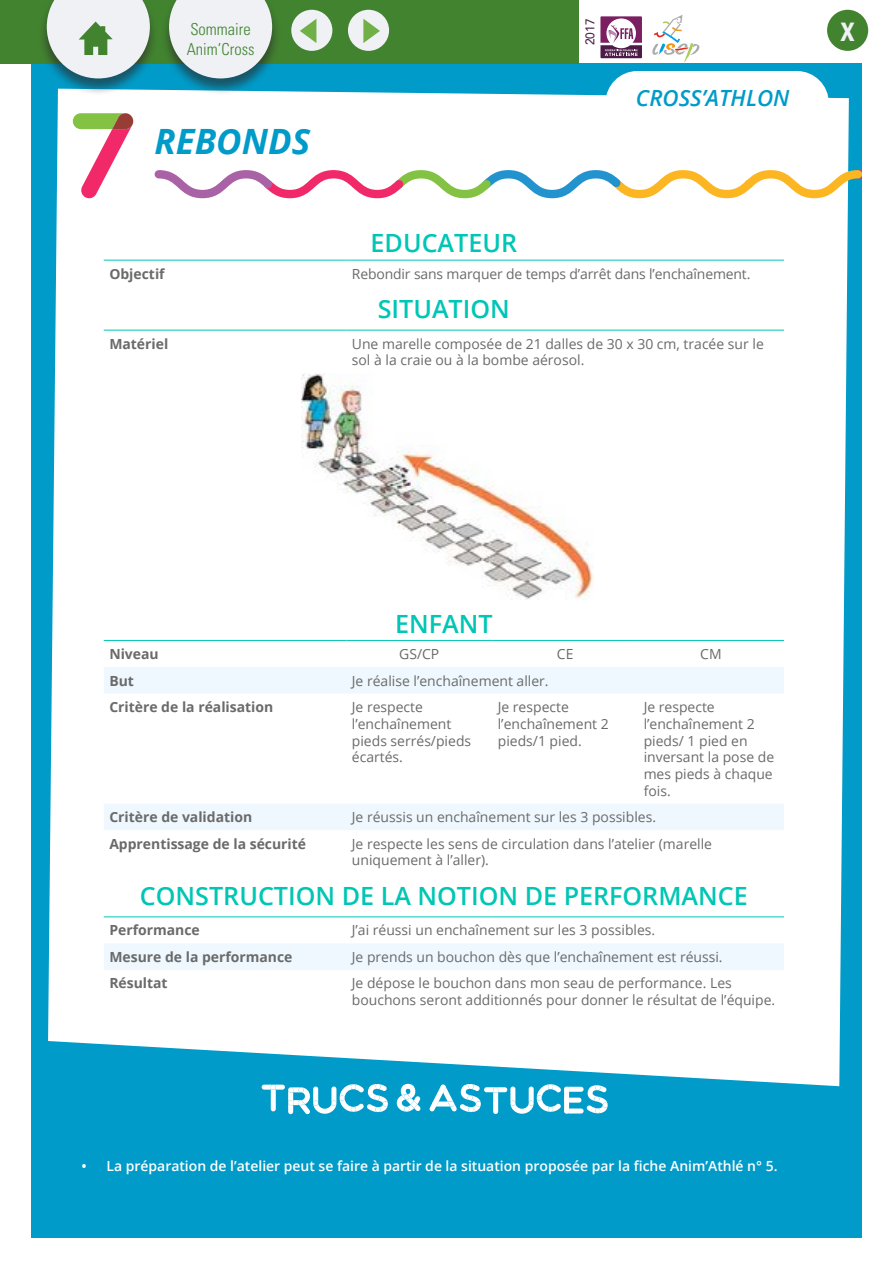
<style>
.page{position:relative;width:893px;height:1263px;background:#fff}
.page>*{position:absolute;margin:0;border:0;box-sizing:border-box;transform-origin:0 0}
.t1{font:italic 700 34.8px "Open Sans";color:#009bc8}
.t2{font:700 condensed 25.5px "Univers";color:#eff1f5}
.t3{font:600 25.05px "Open Sans";color:#00c6b5}
.t4{font:italic 600 22.35px "Open Sans";color:#009bc8}
.t5{font:300 condensed 16.5px/19.8px "Univers";color:#428330}
.t6{font:13.95px/16.8px "Open Sans";color:#6b6a6a}
.t7{font:700 13.95px "Open Sans";color:#6b6a6a}
.t8{font:600 13.95px "Open Sans";color:#fff}
.t9{font:500 12.6px "Avenir";color:#4e264a;scale:.95 1}
</style>
<div class="page">
<div style="left:31px;top:63px;width:831px;height:1174px;background:#009bc8"></div>
<div style="left:48px;top:89px;width:801px;height:951px;background:#fff"></div>
<svg style="left:48px;top:1040px;width:792px;height:75px"></svg>
<svg style="left:150px;top:166px;width:712px;height:36px;background:#e8ded6"></svg>
<svg style="left:429px;top:1084px;width:179px;height:30px"></svg>
<svg style="left:262px;top:1084px;width:126px;height:30px"></svg>
<svg style="left:397px;top:1084px;width:24px;height:28px"></svg>
<div style="left:605px;top:71px;width:224px;height:72px;background:#fff"></div>
<hr style="left:104px;top:260px;width:242px;height:1px;background:#00c6b5">
<hr style="left:346px;top:260px;width:438px;height:1px;background:#00c6b5">
<hr style="left:104px;top:330px;width:242px;height:1px;background:#00c6b5">
<hr style="left:346px;top:330px;width:438px;height:1px;background:#00c6b5">
<svg style="left:104px;top:667px;width:680px;height:303px;background:#fafdfe"></svg>
<hr style="left:104px;top:916px;width:242px;height:1px;background:#00c6b5">
<hr style="left:346px;top:916px;width:146px;height:1px;background:#00c6b5">
<hr style="left:492px;top:916px;width:146px;height:1px;background:#00c6b5">
<hr style="left:638px;top:916px;width:146px;height:1px;background:#00c6b5">
<hr style="left:104px;top:640px;width:242px;height:1px;background:#00c6b5">
<hr style="left:346px;top:640px;width:146px;height:1px;background:#00c6b5">
<hr style="left:492px;top:640px;width:146px;height:1px;background:#00c6b5">
<hr style="left:638px;top:640px;width:146px;height:1px;background:#00c6b5">
<svg style="left:73px;top:113px;width:61px;height:85px;background:#e7bcba"></svg>
<img style="left:302px;top:373px;width:291px;height:227px">
<div style="left:0;top:0;width:578px;height:64px;background:#428330"></div>
<div style="left:161px;top:0;width:120px;height:96px;background:#282828;opacity:.6"></div>
<svg style="left:169px;top:0;width:103px;height:78px;background:#cfdee0"></svg>
<div style="left:39px;top:0;width:120px;height:96px;background:#282828;opacity:.6"></div>
<svg style="left:47px;top:0;width:103px;height:78px;background:#c1d5d0"></svg>
<div style="left:291px;top:10px;width:41px;height:41px;background:#eff1f5;border-radius:50%"></div>
<svg style="left:300px;top:19px;width:16px;height:24px"></svg>
<div style="left:348px;top:10px;width:41px;height:41px;background:#eff1f5;border-radius:50%"></div>
<svg style="left:363px;top:19px;width:17px;height:24px"></svg>
<div style="left:827px;top:10px;width:41px;height:41px;background:#428330;border-radius:50%"></div>
<svg style="left:598px;top:14px;width:46px;height:47px"></svg>
<svg style="left:600px;top:16px;width:42px;height:42px"></svg>
<svg style="left:652px;top:15px;width:48px;height:47px"></svg>
<p class="t5" style="left:187px;top:20px;width:69px">Sommaire<br>Anim’Cross</p>
<p class="t9" style="left:583px;top:45px;width:30px;rotate:-90deg">2017</p>
<h2 class="t2" style="left:841px;top:16px;width:16px">X</h2>
<h1 class="t1" style="left:155px;top:117px;width:157px">REBONDS</h1>
<h3 class="t3" style="left:371px;top:226px;width:148px">EDUCATEUR</h3>
<h3 class="t4" style="left:636px;top:82px;width:155px">CROSS’ATHLON</h3>
<p class="t7" style="left:109px;top:264px;width:57px">Objectif</p>
<p class="t6" style="left:352px;top:265px;width:400px">Rebondir sans marquer de temps d’arrêt dans l’enchaînement.</p>
<h3 class="t3" style="left:378px;top:292px;width:134px">SITUATION</h3>
<p class="t7" style="left:109px;top:334px;width:60px">Matériel</p>
<p class="t6" style="left:352px;top:335px;width:413px">Une marelle composée de 21 dalles de 30 x 30 cm, tracée sur le sol à la craie ou à la bombe aérosol.</p>
<h3 class="t3" style="left:395px;top:606px;width:99px">ENFANT</h3>
<p class="t7" style="left:109px;top:644px;width:51px">Niveau</p>
<p class="t6" style="left:399px;top:645px;width:42px">GS/CP</p>
<p class="t6" style="left:557px;top:645px;width:18px">CE</p>
<p class="t6" style="left:700px;top:645px;width:23px">CM</p>
<p class="t7" style="left:109px;top:671px;width:26px">But</p>
<p class="t6" style="left:352px;top:672px;width:198px">Je réalise l’enchaînement aller.</p>
<p class="t7" style="left:109px;top:697px;width:165px">Critère de la réalisation</p>
<p class="t6" style="left:352px;top:698px;width:121px">Je respecte l’enchaînement pieds serrés/pieds écartés.</p>
<p class="t6" style="left:498px;top:698px;width:113px">Je respecte l’enchaînement 2 pieds/1 pied.</p>
<p class="t6" style="left:644px;top:698px;width:132px">Je respecte l’enchaînement 2 pieds/ 1 pied en inversant la pose de mes pieds à chaque fois.</p>
<p class="t7" style="left:109px;top:807px;width:144px">Critère de validation</p>
<p class="t6" style="left:352px;top:808px;width:306px">Je réussis un enchaînement sur les 3 possibles.</p>
<p class="t7" style="left:109px;top:834px;width:198px">Apprentissage de la sécurité</p>
<p class="t6" style="left:352px;top:835px;width:362px">Je respecte les sens de circulation dans l’atelier (marelle uniquement à l’aller).</p>
<h3 class="t3" style="left:140px;top:878px;width:609px">CONSTRUCTION DE LA NOTION DE PERFORMANCE</h3>
<p class="t7" style="left:109px;top:920px;width:92px">Performance</p>
<p class="t6" style="left:352px;top:922px;width:305px">J’ai réussi un enchaînement sur les 3 possibles.</p>
<p class="t7" style="left:109px;top:947px;width:185px">Mesure de la performance</p>
<p class="t6" style="left:352px;top:948px;width:372px">Je prends un bouchon dès que l’enchaînement est réussi.</p>
<p class="t7" style="left:109px;top:973px;width:60px">Résultat</p>
<p class="t6" style="left:352px;top:974px;width:425px">Je dépose le bouchon dans mon seau de performance. Les bouchons seront additionnés pour donner le résultat de l’équipe.</p>
<p class="t8" style="left:81px;top:1157px;width:697px">• La préparation de l’atelier peut se faire à partir de la situation proposée par la fiche Anim’Athlé n° 5.</p>
</div>
